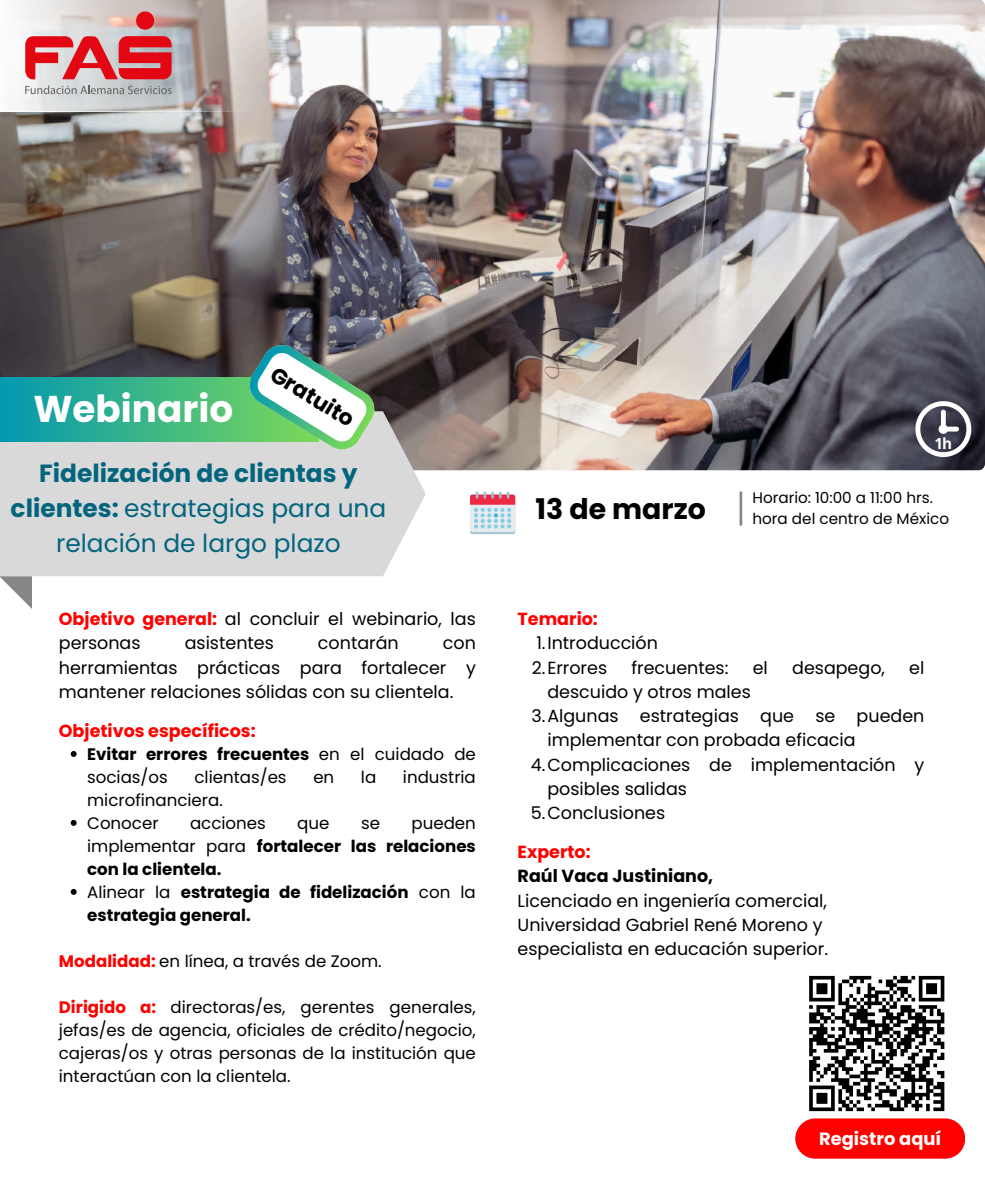
<style>
.page{position:relative;width:985px;height:1182px;background:#fff}
.page>*{position:absolute;margin:0;border:0;box-sizing:border-box;transform-origin:0 0}
.t1{font:700 37.27px "Poppins";color:#fff}
.t2{font:700 28.44px "Poppins";color:#000}
.t3{font:24.85px/34.8px "Poppins";color:#03647e;text-align:center}
.t4{font:700 21.88px "Poppins";color:#000}
.t5{font:700 17.85px "Poppins";color:#fff}
.t6{font:17.5px/24.3px "Poppins";color:#000}
.t7{font:700 17.5px "Poppins";color:#f00}
.t8{font:700 17.5px/24.3px "Poppins";color:#000}
.t9{font:16.62px/22.9px "Poppins";color:#000;text-align:justify}
.t10{font:700 16.62px/22.9px "Poppins";color:#000}
.t11{font:15.22px/20.9px "Poppins";color:#000}
.t12{font:700 15.22px "Open Sans";color:#fff}
.s1{font-weight:700}
.s2{font-weight:700;color:#f00}
.s3{font-weight:400}
.s4{color:#f00}
</style>
<div class="page">
<img style="left:0;top:0;width:984px;height:470px;border-radius:7px">
<div style="left:470px;top:496px;width:45px;height:38px;background:#aac7d4;border-radius:2px"></div>
<div style="left:470px;top:494px;width:45px;height:38px;background:#e6ecee;border-radius:2px"></div>
<svg style="left:470px;top:491px;width:45px;height:37px"></svg>
<svg style="left:0;top:576px;width:32px;height:33px"></svg>
<div style="left:0;top:411px;width:425px;height:165px;background:#d9d9d9"></div>
<svg style="left:915px;top:401px;width:56px;height:56px"></svg>
<hr style="left:739px;top:491px;width:3px;height:34px;background:#888587">
<svg style="left:809px;top:975px;width:136px;height:137px"></svg>
<div style="left:795px;top:1118px;width:170px;height:40px;background:#f00;border-radius:20px"></div>
<svg style="left:0;top:0;width:255px;height:111px"></svg>
<svg style="left:25px;top:85px;width:147px;height:9px"></svg>
<svg style="left:25px;top:11px;width:147px;height:68px;background:#dc7e83"></svg>
<svg style="left:0;top:377px;width:249px;height:64px;background:#31b08e"></svg>
<svg style="left:249px;top:344px;width:126px;height:106px"></svg>
<svg style="left:71px;top:751px;width:6px;height:5px"></svg>
<svg style="left:71px;top:820px;width:6px;height:5px"></svg>
<svg style="left:71px;top:888px;width:6px;height:6px"></svg>
<p class="t4" style="left:281px;top:359px;width:95px;rotate:32deg">Gratuito</p>
<h6 class="t3" style="left:11px;top:456px;width:377px"><span class="s1">Fidelización de clientas y clientes:</span> estrategias para una relación de largo plazo</h6>
<h2 class="t1" style="left:33px;top:383px;width:201px">Webinario</h2>
<p class="t6" style="left:59px;top:606px;width:418px"><span class="s2">Objetivo general:</span> al concluir el webinario, las personas</p>
<p class="t6" style="left:185px;top:631px;width:91px">asistentes</p>
<p class="t6" style="left:318px;top:631px;width:82px">contarán</p>
<p class="t6" style="left:59px;top:631px;width:418px;text-align:justify;text-indent:384px">con herramientas prácticas para fortalecer y mantener relaciones sólidas con su clientela.</p>
<p class="t7" style="left:59px;top:718px;width:198px">Objetivos específicos:</p>
<p class="t10" style="left:87px;top:742px;width:390px">Evitar errores frecuentes <span class="s3">en el cuidado de socias/os</span></p>
<p class="t9" style="left:194px;top:765px;width:94px">clientas/es</p>
<p class="t9" style="left:313px;top:765px;width:22px">en</p>
<p class="t9" style="left:361px;top:765px;width:17px">la</p>
<p class="t9" style="left:403px;top:765px;width:74px">industria</p>
<p class="t9" style="left:87px;top:788px;width:137px">microfinanciera.</p>
<h6 class="t9" style="left:87px;top:811px;width:73px">Conocer</h6>
<h6 class="t9" style="left:190px;top:811px;width:77px">acciones</h6>
<h6 class="t9" style="left:297px;top:811px;width:34px">que</h6>
<h6 class="t9" style="left:361px;top:811px;width:20px">se</h6>
<h6 class="t10" style="left:87px;top:811px;width:390px;text-align:justify;text-indent:324px"><span class="s3">pueden implementar para</span> fortalecer las relaciones con la clientela.</h6>
<h6 class="t10" style="left:87px;top:880px;width:390px"><span class="s3">Alinear la</span> estrategia de fidelización <span class="s3">con la </span>estrategia general.</h6>
<h5 class="t9" style="left:59px;top:949px;width:324px"><span class="s2">Modalidad:</span> en línea, a través de Zoom.</h5>
<p class="t9" style="left:59px;top:995px;width:418px"><span class="s2">Dirigido a:</span> directoras/es, gerentes generales, jefas/es de agencia, oficiales de crédito/negocio, cajeras/os y otras personas de la institución que interactúan con la clientela.</p>
<p class="t2" style="left:535px;top:488px;width:172px">13 de marzo</p>
<p class="t12" style="left:934px;top:432px;width:19px">1h</p>
<h5 class="t11" style="left:752px;top:487px;width:198px">Horario: 10:00 a 11:00 hrs. hora del centro de México</h5>
<p class="t7" style="left:517px;top:606px;width:82px">Temario:</p>
<h4 class="t6" style="left:536px;top:631px;width:123px">1.Introducción</h4>
<h1 class="t6" style="left:532px;top:655px;width:77px">2.Errores</h1>
<h1 class="t6" style="left:631px;top:655px;width:99px">frecuentes:</h1>
<h1 class="t6" style="left:752px;top:655px;width:17px">el</h1>
<h1 class="t6" style="left:792px;top:655px;width:94px">desapego,</h1>
<h1 class="t6" style="left:909px;top:655px;width:17px">el</h1>
<h1 class="t6" style="left:547px;top:679px;width:205px">descuido y otros males</h1>
<p class="t6" style="left:547px;top:703px;width:378px;text-indent:-16px">3.Algunas estrategias que se pueden implementar con probada eficacia</p>
<p class="t6" style="left:547px;top:752px;width:378px;text-indent:-16px">4.Complicaciones de implementación y posibles salidas</p>
<p class="t6" style="left:531px;top:801px;width:136px">5.Conclusiones</p>
<h3 class="t8" style="left:517px;top:839px;width:197px"><span class="s4">Experto:<br></span>Raúl Vaca Justiniano,</h3>
<p class="t6" style="left:517px;top:888px;width:312px">Licenciado en ingeniería comercial,<br>Universidad Gabriel René Moreno y especialista en educación superior.</p>
<p class="t5" style="left:819px;top:1125px;width:123px">Registro aquí</p>
</div>
